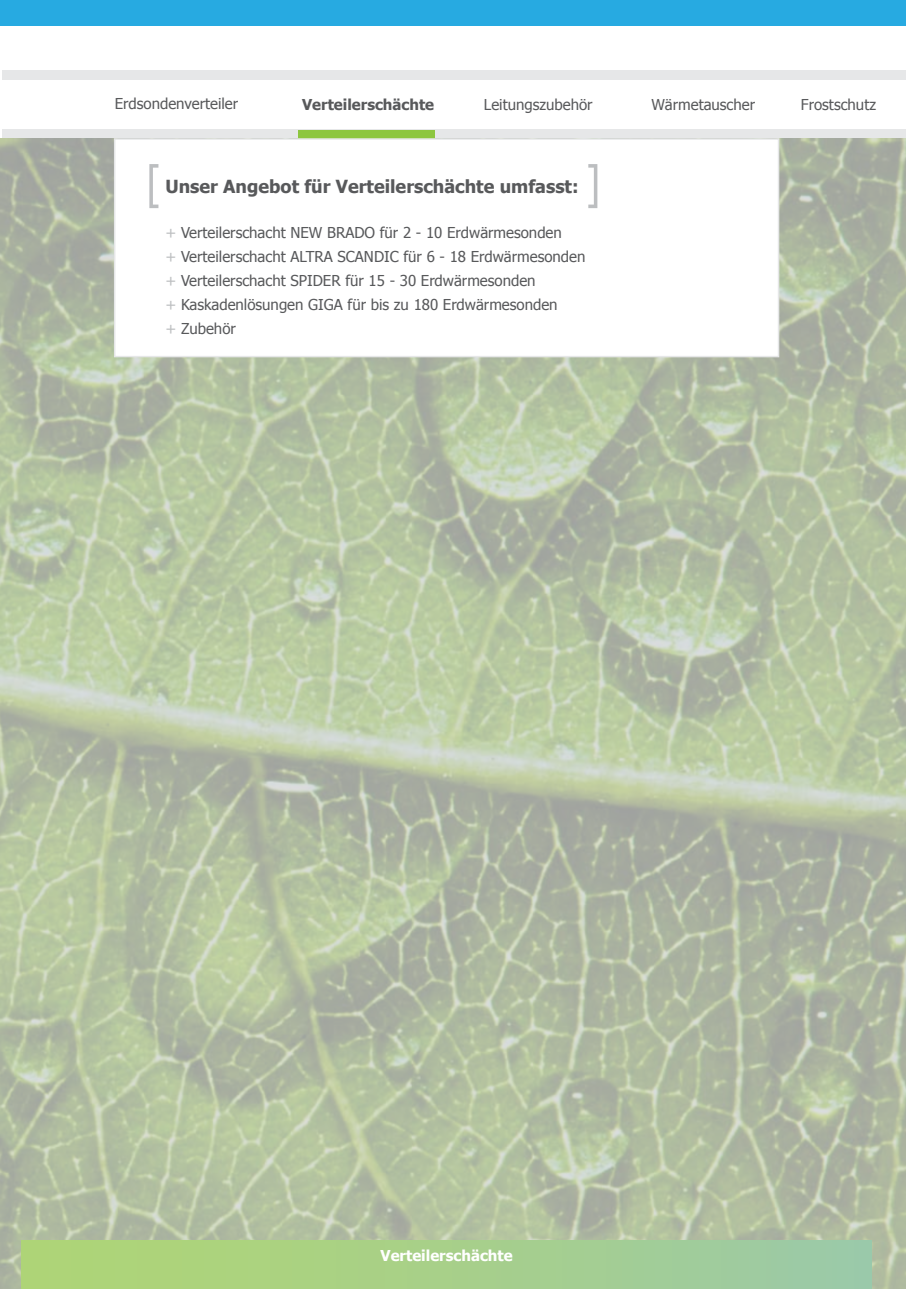
<style>
.page{position:relative;width:906px;height:1289px;background:#fff}
.page>*{position:absolute;margin:0;border:0;box-sizing:border-box;transform-origin:0 0}
.t1{font:700 18px "Tahoma";color:#58595b}
.t2{font:15px/24px "Tahoma";color:#58595b}
.t3{font:700 15px "Tahoma";color:#fff}
.t4{font:700 15px "Tahoma";color:#58595b}
.s1{color:#bcbec0}
</style>
<div class="page">
<div style="left:2px;top:129px;width:904px;height:10px;background:#e6e7e8"></div>
<div style="left:2px;top:70px;width:904px;height:9px;background:#e6e7e8"></div>
<div style="left:0;top:0;width:906px;height:26px;background:#27aae1"></div>
<img style="left:0;top:139px;width:906px;height:1149px">
<div style="left:298px;top:130px;width:136px;height:17px;background:#8dc63f"></div>
<div style="left:114px;top:138px;width:665px;height:219px;background:#fff;border:2px solid #e6e7e8"></div>
<svg style="left:149px;top:164px;width:9px;height:44px"></svg>
<svg style="left:588px;top:164px;width:9px;height:44px"></svg>
<div style="left:21px;top:1239px;width:851px;height:49px;background:linear-gradient(to right,#b0d571,#9ccaa6)"></div>
<p class="t2" style="left:115px;top:91px;width:125px">Erdsondenverteiler</p>
<p class="t4" style="left:302px;top:94px;width:134px">Verteilerschächte</p>
<p class="t2" style="left:484px;top:92px;width:110px">Leitungszubehör</p>
<p class="t2" style="left:651px;top:92px;width:105px">Wärmetauscher</p>
<p class="t2" style="left:801px;top:92px;width:77px">Frostschutz</p>
<p class="t1" style="left:165px;top:174px;width:415px">Unser Angebot für Verteilerschächte umfasst:</p>
<p class="t2" style="left:165px;top:220px;width:421px"><span class="s1">+</span> Verteilerschacht NEW BRADO für 2 - 10 Erdwärmesonden<br><span class="s1">+</span> Verteilerschacht ALTRA SCANDIC für 6 - 18 Erdwärmesonden <span class="s1">+</span> Verteilerschacht SPIDER für 15 - 30 Erdwärmesonden<br><span class="s1">+</span> Kaskadenlösungen GIGA für bis zu 180 Erdwärmesonden<br><span class="s1">+</span> Zubehör</p>
<p class="t3" style="left:380px;top:1245px;width:134px">Verteilerschächte</p>
</div>
